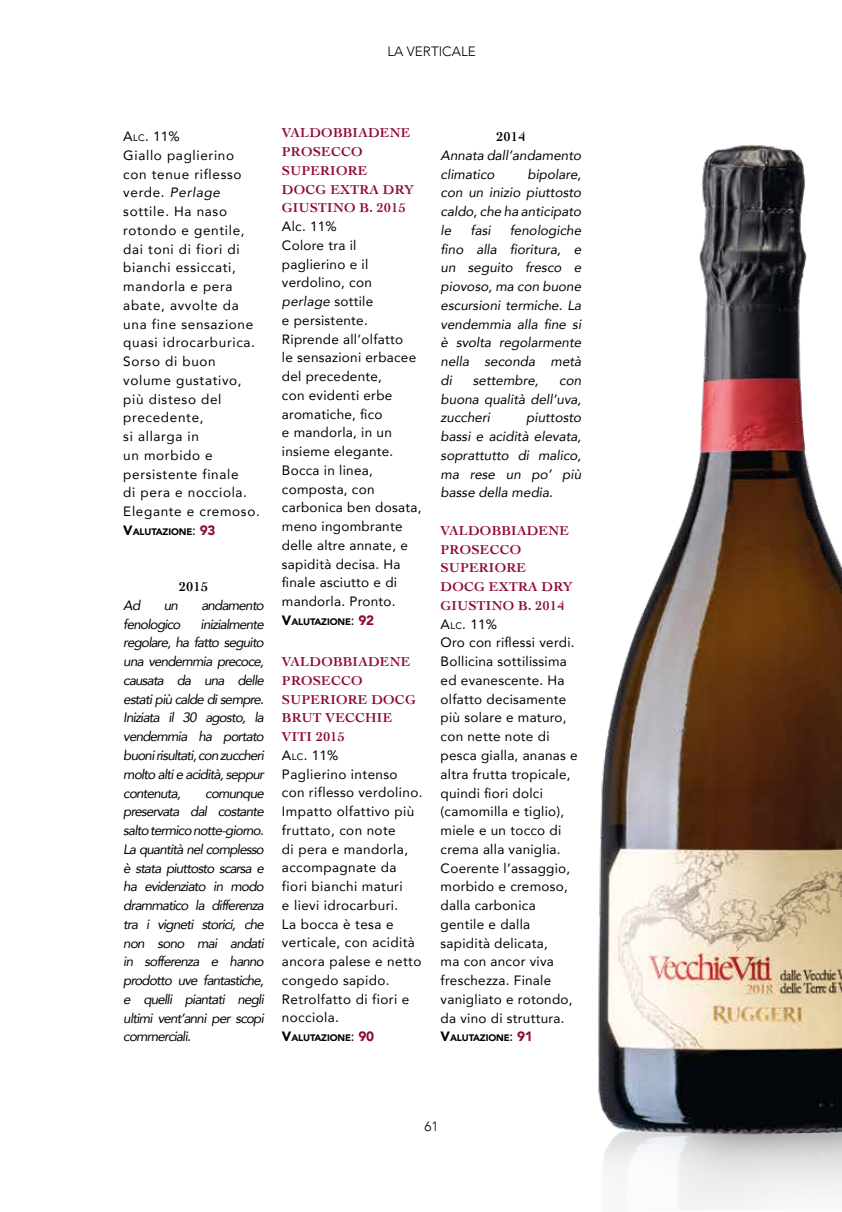
<style>
.page{position:relative;width:842px;height:1212px;background:#fff}
.page>*{position:absolute;margin:0;border:0;box-sizing:border-box;transform-origin:0 0}
.t1{font:13.5px/18.8px "Avenir";letter-spacing:.02em;color:#000}
.t2{font:italic 13.5px/18.8px "Avenir";color:#000;text-align:justify}
.t3{font:13.5px/18.8px "Avenir";letter-spacing:.05em;color:#000}
.t4{font:700 13.5px/18.8px "Cochin";letter-spacing:.02em;color:#8f0b34}
.t5{font:italic 13.5px "Avenir";letter-spacing:-.06em;color:#000}
.t6{font:300 13.5px "Avenir";color:#000}
.t7{font:700 13.5px "Cochin";letter-spacing:.02em;color:#000}
.t8{font:900 9.45px "Avenir";letter-spacing:-.015em;color:#000}
.s1{font-style:inherit}
.s2{font-size:9.45px}
.s3{font-style:italic}
.s4{font-size:13.5px}
.s5{font-weight:400;font-size:13.5px}
.s6{font-size:13.5px;color:#8f0b34}
</style>
<div class="page">
<img style="left:598px;top:144px;width:244px;height:1066px">
<p class="t6" style="left:387px;top:43px;width:90px">LA VERTICALE</p>
<p class="t3" style="left:123px;top:127px;width:138px"><span class="s1">A</span><span class="s2">LC</span>. 11%<br>Giallo paglierino con tenue riflesso verde. <span class="s3">Perlage </span>sottile. Ha naso rotondo e gentile, dai toni di fiori di bianchi essiccati, mandorla e pera abate, avvolte da una fine sensazione quasi idrocarburica.<br>Sorso di buon volume gustativo, più disteso del precedente,<br>si allarga in<br>un morbido e persistente finale<br>di pera e nocciola.<br>Elegante e cremoso.</p>
<p class="t8" style="left:123px;top:523px;width:94px"><span class="s4">V</span>ALUTAZIONE<span class="s5">:</span> <span class="s6">93</span></p>
<p class="t7" style="left:179px;top:578px;width:30px">2015</p>
<p class="t2" style="left:123px;top:596px;width:18px">Ad</p>
<p class="t2" style="left:164px;top:596px;width:16px">un</p>
<p class="t5" style="left:201px;top:597px;width:64px">andamento</p>
<p class="t5" style="left:123px;top:616px;width:59px">fenologico</p>
<p class="t2" style="left:123px;top:614px;width:142px;text-indent:77px">inizialmente regolare, ha fatto seguito una vendemmia precoce, causata da una delle estati più calde di sempre.<br>Iniziata il 30 agosto, la vendemmia ha portato buoni risultati, con zuccheri molto alti e acidità, seppur contenuta,</p>
<p class="t2" style="left:123px;top:783px;width:142px;text-indent:82px">comunque preservata dal costante salto termico notte-giorno.<br>La quantità nel complesso è stata piuttosto scarsa e ha evidenziato in modo drammatico la differenza tra i vigneti storici, che non sono mai andati in sofferenza e hanno prodotto uve fantastiche, e quelli piantati negli ultimi vent’anni per scopi commerciali.</p>
<p class="t4" style="left:282px;top:123px;width:133px">VALDOBBIADENE<br>PROSECCO<br>SUPERIORE<br>DOCG EXTRA DRY<br>GIUSTINO B. 2015</p>
<p class="t1" style="left:282px;top:217px;width:141px">Alc. 11%<br>Colore tra il paglierino e il verdolino, con <span class="s3">perlage</span> sottile<br>e persistente.<br>Riprende all’olfatto<br>le sensazioni erbacee del precedente,<br>con evidenti erbe aromatiche, fico<br>e mandorla, in un insieme elegante.<br>Bocca in linea, composta, con carbonica ben dosata, meno ingombrante delle altre annate, e sapidità decisa. Ha finale asciutto e di mandorla. Pronto.</p>
<p class="t8" style="left:282px;top:613px;width:94px"><span class="s4">V</span>ALUTAZIONE<span class="s5">:</span> <span class="s6">92</span></p>
<p class="t4" style="left:282px;top:652px;width:135px">VALDOBBIADENE<br>PROSECCO<br>SUPERIORE DOCG<br>BRUT VECCHIE<br>VITI 2015</p>
<p class="t1" style="left:282px;top:745px;width:142px"><span class="s1">A</span><span class="s2">LC</span>. 11%<br>Paglierino intenso con riflesso verdolino.<br>Impatto olfattivo più fruttato, con note<br>di pera e mandorla, accompagnate da fiori bianchi maturi<br>e lievi idrocarburi.<br>La bocca è tesa e verticale, con acidità ancora palese e netto congedo sapido.<br>Retrolfatto di fiori e nocciola.</p>
<p class="t8" style="left:282px;top:1030px;width:94px"><span class="s4">V</span>ALUTAZIONE<span class="s5">:</span> <span class="s6">90</span></p>
<p class="t7" style="left:496px;top:128px;width:30px">2014</p>
<p class="t2" style="left:441px;top:146px;width:142px">Annata dall’andamento climatico</p>
<p class="t2" style="left:441px;top:164px;width:142px;text-indent:87px">bipolare, con un inizio piuttosto caldo, che ha anticipato le</p>
<p class="t2" style="left:441px;top:221px;width:142px;text-indent:69px">fenologiche fino alla fioritura, e un seguito fresco e piovoso, ma con buone escursioni termiche. La vendemmia alla fine si è svolta regolarmente nella seconda metà di</p>
<p class="t2" style="left:470px;top:221px;width:22px">fasi</p>
<p class="t2" style="left:473px;top:371px;width:67px">settembre,</p>
<p class="t2" style="left:441px;top:371px;width:142px;text-indent:119px">con buona qualità dell’uva, zuccheri</p>
<p class="t2" style="left:441px;top:408px;width:142px;text-indent:86px">piuttosto bassi e acidità elevata, soprattutto di malico, ma rese un po’ più basse della media.</p>
<p class="t4" style="left:441px;top:520px;width:133px">VALDOBBIADENE<br>PROSECCO<br>SUPERIORE<br>DOCG EXTRA DRY<br>GIUSTINO B. 2014</p>
<p class="t1" style="left:441px;top:614px;width:138px"><span class="s1">A</span><span class="s2">LC</span>. 11%<br>Oro con riflessi verdi.<br>Bollicina sottilissima ed evanescente. Ha olfatto decisamente più solare e maturo, con nette note di pesca gialla, ananas e altra frutta tropicale, quindi fiori dolci (camomilla e tiglio), miele e un tocco di crema alla vaniglia.<br>Coerente l’assaggio, morbido e cremoso, dalla carbonica gentile e dalla sapidità delicata,<br>ma con ancor viva freschezza. Finale vanigliato e rotondo, da vino di struttura.</p>
<p class="t8" style="left:441px;top:1030px;width:94px"><span class="s4">V</span>ALUTAZIONE<span class="s5">:</span> <span class="s6">91</span></p>
<p class="t6" style="left:425px;top:1118px;width:16px">61</p>
</div>
